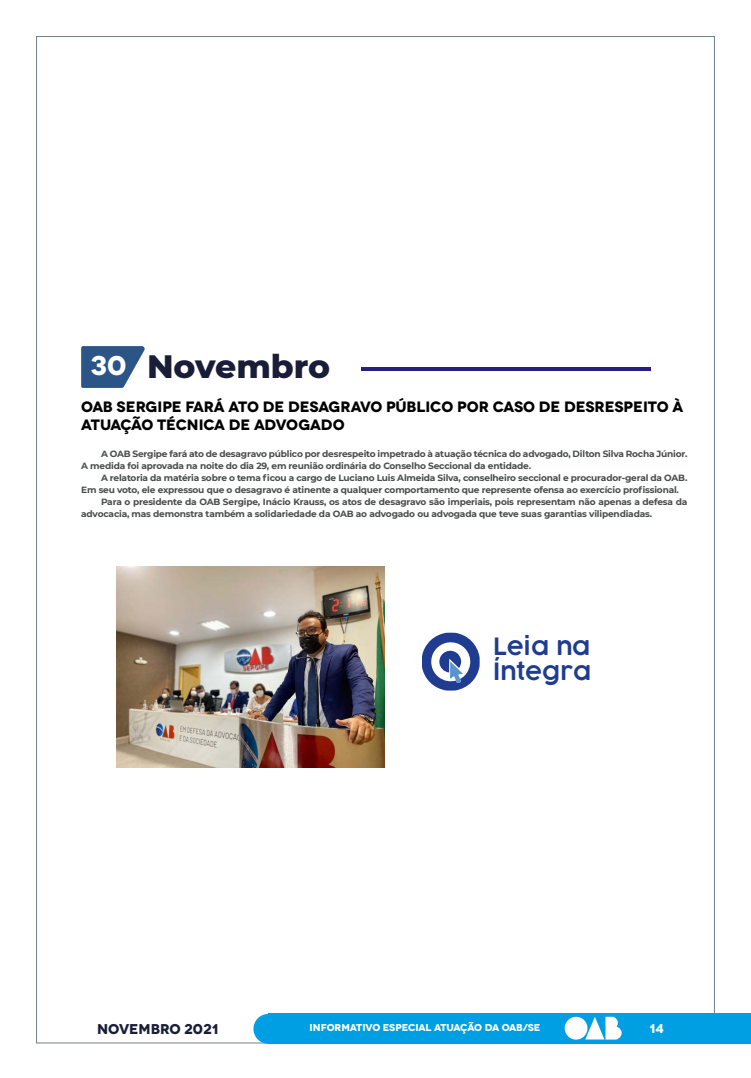
<style>
.page{position:relative;width:751px;height:1078px;background:#fff}
.page>*{position:absolute;margin:0;border:0;box-sizing:border-box;transform-origin:0 0}
.t1{font:800 33px "Montserrat";color:#191d38}
.t2{font:600 23.3px/25.1px "COCOGOOSE";color:#1f3c90}
.t3{font:700 15px/18px "Novecentowide";letter-spacing:-.01em;color:#000}
.t4{font:700 14.2px "Novecentowide";color:#191d38}
.t5{font:700 12.7px "Novecentowide";color:#fff}
.t6{font:700 10px "Novecentowide";letter-spacing:-.02em;color:#fff}
.t7{font:700 9px/12px "Montserrat";letter-spacing:-.02em;color:#484c4b}
.s1{font-family:"Novecentowide";font-weight:700;font-size:27px;color:#fff}
</style>
<div class="page">
<div style="left:268px;top:1013px;width:482px;height:30px;background:#009fe3"></div>
<div style="left:253px;top:1013px;width:30px;height:30px;background:#009fe3;border-radius:50%"></div>
<svg style="left:564px;top:1016px;width:102px;height:28px"></svg>
<svg style="left:81px;top:346px;width:64px;height:42px"></svg>
<hr style="left:360px;top:367px;width:289px;height:3px;background:#241f80">
<svg style="left:422px;top:632px;width:57px;height:58px"></svg>
<img style="left:116px;top:566px;width:268px;height:201px">
<h1 class="t1" style="left:90px;top:342px;width:241px"><span class="s1">30</span> Novembro</h1>
<h3 class="t3" style="left:81px;top:398px;width:603px">OAB SERGIPE FARÁ ATO DE DESAGRAVO PÚBLICO POR CASO DE DESRESPEITO À<br>ATUAÇÃO TÉCNICA DE ADVOGADO</h3>
<p class="t7" style="left:81px;top:447px;width:607px;text-indent:20px">A OAB Sergipe fará ato de desagravo público por desrespeito impetrado à atuação técnica do advogado, Dilton Silva Rocha Júnior.<br>A medida foi aprovada na noite do dia 29, em reunião ordinária do Conselho Seccional da entidade.</p>
<p class="t7" style="left:101px;top:471px;width:587px">A relatoria da matéria sobre o tema ficou a cargo de Luciano Luis Almeida Silva, conselheiro seccional e procurador-geral da OAB.</p>
<p class="t7" style="left:81px;top:483px;width:599px">Em seu voto, ele expressou que o desagravo é atinente a qualquer comportamento que represente ofensa ao exercício profissional.</p>
<p class="t7" style="left:101px;top:495px;width:587px">Para o presidente da OAB Sergipe, Inácio Krauss, os atos de desagravo são imperiais, pois representam não apenas a defesa da</p>
<p class="t7" style="left:81px;top:507px;width:572px">advocacia, mas demonstra também a solidariedade da OAB ao advogado ou advogada que teve suas garantias vilipendiadas.</p>
<h2 class="t2" style="left:493px;top:634px;width:99px">Leia na<br>Íntegra</h2>
<h3 class="t4" style="left:97px;top:1019px;width:122px">NOVEMBRO 2021</h3>
<p class="t6" style="left:309px;top:1021px;width:232px">INFORMATIVO ESPECIAL ATUAÇÃO DA OAB/SE</p>
<h3 class="t5" style="left:649px;top:1019px;width:16px">14</h3>
</div>
